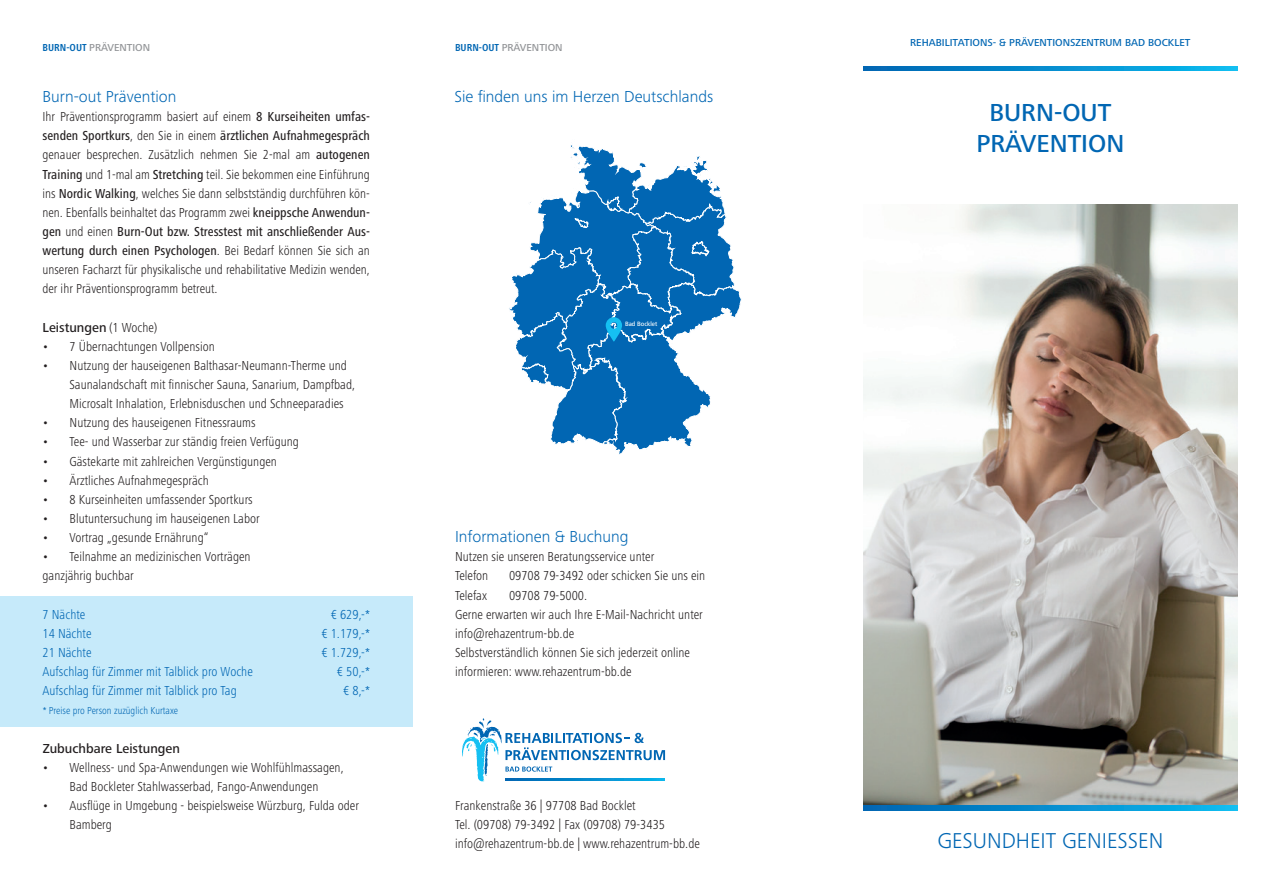
<style>
.page{position:relative;width:1263px;height:893px;background:#fff}
.page>*{position:absolute;margin:0;border:0;box-sizing:border-box;transform-origin:0 0}
.t1{font:500 25.5px/30.6px "Frutiger Next Pro";color:#0166b3;text-align:center}
.t2{font:300 22.35px "Frutiger Next Pro";color:#0166b3}
.t3{font:300 16.5px "Frutiger Next Pro";color:#0166b3}
.t4{font:300 condensed 13.5px/19.2px "Frutiger Next Pro";color:#231f20}
.t5{font:300 condensed 13.5px "Frutiger Next Pro";color:#0166b3}
.t6{font:500 13.5px "Frutiger Next Pro";color:#231f20}
.t7{font:500 10.5px "Frutiger Next Pro";color:#0166b3}
.t8{font:500 10.5px "Frutiger Next Pro";color:#939598}
.t9{font:300 condensed 10.5px "Frutiger Next Pro";color:#0166b3}
.t10{font:500 6.45px "Frutiger Next Pro";color:#fff;scale:.96 1}
.s1{font-weight:700;font-stretch:condensed;color:#0166b3}
.s2{font-weight:500}
.s3{font-weight:300;font-stretch:condensed}
</style>
<div class="page">
<svg style="left:462px;top:718px;width:203px;height:64px"></svg>
<svg style="left:505px;top:779px;width:159px;height:2px"></svg>
<svg style="left:509px;top:145px;width:233px;height:310px"></svg>
<svg style="left:863px;top:67px;width:374px;height:4px"></svg>
<img style="left:863px;top:204px;width:374px;height:602px">
<svg style="left:863px;top:806px;width:374px;height:4px"></svg>
<div style="left:0;top:596px;width:412px;height:131px;background:#c6eafa"></div>
<p class="t8" style="left:43px;top:42px;width:109px"><span class="s1">BURN-OUT</span> PRÄVENTION</p>
<p class="t8" style="left:455px;top:42px;width:109px"><span class="s1">BURN-OUT</span> PRÄVENTION</p>
<p class="t3" style="left:43px;top:87px;width:136px">Burn-out Prävention</p>
<p class="t4" style="left:43px;top:107px;width:329px;text-align:justify">Ihr Präventionsprogramm basiert auf einem <span class="s2">8 Kurseiheiten umfas&shy;senden Sportkurs</span>, den Sie in einem <span class="s2">ärztlichen Aufnahmegespräch </span>genauer besprechen. Zusätzlich nehmen Sie 2-mal am <span class="s2">autogenen Training</span> und 1-mal am <span class="s2">Stretching</span> teil. Sie bekommen eine Einführung ins <span class="s2">Nordic Walking</span>, welches Sie dann selbstständig durchführen kön&shy;nen. Ebenfalls beinhaltet das Programm zwei <span class="s2">kneippsche Anwendun&shy;gen</span> und einen <span class="s2">Burn-Out bzw. Stresstest mit anschließender Aus&shy;wertung durch einen Psychologen</span>. Bei Bedarf können Sie sich an unseren Facharzt für physikalische und rehabilitative Medizin wenden, der ihr Präventionsprogramm betreut.</p>
<p class="t6" style="left:43px;top:319px;width:116px">Leistungen <span class="s3">(1 Woche)</span></p>
<p class="t4" style="left:43px;top:337px;width:174px">• 7 Übernachtungen Vollpension</p>
<p class="t4" style="left:70px;top:356px;width:287px;text-indent:-27px">• Nutzung der hauseigenen Balthasar-Neumann-Therme und<br>Saunalandschaft mit finnischer Sauna, Sanarium, Dampfbad,<br>Microsalt Inhalation, Erlebnisduschen und Schneeparadies</p>
<p class="t4" style="left:43px;top:413px;width:215px">• Nutzung des hauseigenen Fitnessraums</p>
<p class="t4" style="left:43px;top:432px;width:258px">• Tee- und Wasserbar zur ständig freien Verfügung</p>
<p class="t4" style="left:43px;top:451px;width:236px">• Gästekarte mit zahlreichen Vergünstigungen</p>
<p class="t4" style="left:43px;top:471px;width:168px">• Ärztliches Aufnahmegespräch</p>
<p class="t4" style="left:43px;top:490px;width:212px">• 8 Kurseinheiten umfassender Sportkurs</p>
<p class="t4" style="left:43px;top:509px;width:219px">• Blutuntersuchung im hauseigenen Labor</p>
<p class="t4" style="left:43px;top:528px;width:168px">• Vortrag „gesunde Ernährung“</p>
<p class="t4" style="left:43px;top:547px;width:210px">• Teilnahme an medizinischen Vorträgen ganzjährig buchbar</p>
<p class="t5" style="left:43px;top:606px;width:44px">7 Nächte</p>
<p class="t5" style="left:331px;top:606px;width:41px">€ 629,-*</p>
<p class="t5" style="left:43px;top:626px;width:51px">14 Nächte</p>
<p class="t5" style="left:321px;top:626px;width:50px">€ 1.179,-*</p>
<p class="t5" style="left:43px;top:645px;width:51px">21 Nächte</p>
<p class="t5" style="left:321px;top:645px;width:50px">€ 1.729,-*</p>
<p class="t5" style="left:43px;top:664px;width:212px">Aufschlag für Zimmer mit Talblick pro Woche</p>
<p class="t5" style="left:337px;top:664px;width:35px">€ 50,-*</p>
<p class="t5" style="left:43px;top:683px;width:196px">Aufschlag für Zimmer mit Talblick pro Tag</p>
<p class="t5" style="left:343px;top:683px;width:28px">€ 8,-*</p>
<p class="t9" style="left:43px;top:705px;width:137px">* Preise pro Person zuzüglich Kurtaxe</p>
<p class="t6" style="left:43px;top:740px;width:139px">Zubuchbare Leistungen</p>
<p class="t4" style="left:43px;top:758px;width:303px;text-align:center">• Wellness- und Spa-Anwendungen wie Wohlfühlmassagen,<br>Bad Bockleter Stahlwasserbad, Fango-Anwendungen</p>
<p class="t4" style="left:70px;top:796px;width:291px;text-indent:-27px">• Ausflüge in Umgebung - beispielsweise Würzburg, Fulda oder<br>Bamberg</p>
<p class="t3" style="left:454px;top:87px;width:260px">Sie finden uns im Herzen Deutschlands</p>
<p class="t10" style="left:625px;top:320px;width:35px">Bad Bocklet</p>
<p class="t3" style="left:455px;top:527px;width:175px">Informationen &amp; Buchung</p>
<p class="t4" style="left:455px;top:547px;width:201px">Nutzen sie unseren Beratungsservice unter<br>Telefon</p>
<p class="t4" style="left:509px;top:566px;width:198px">09708 79-3492 oder schicken Sie uns ein</p>
<p class="t4" style="left:455px;top:585px;width:34px">Telefax</p>
<p class="t4" style="left:455px;top:585px;width:249px;text-indent:54px">09708 79-5000.<br>Gerne erwarten wir auch Ihre E-Mail-Nachricht unter info@rehazentrum-bb.de<br>Selbstverständlich können Sie sich jederzeit online informieren: www.rehazentrum-bb.de</p>
<p class="t4" style="left:455px;top:796px;width:246px">Frankenstraße 36 | 97708 Bad Bocklet<br>Tel. (09708) 79-3492 | Fax (09708) 79-3435 info@rehazentrum-bb.de | www.rehazentrum-bb.de</p>
<p class="t7" style="left:910px;top:37px;width:282px">REHABILITATIONS- &amp; PRÄVENTIONSZENTRUM BAD BOCKLET</p>
<h1 class="t1" style="left:976px;top:97px;width:149px">BURN-OUT<br>PRÄVENTION</h1>
<h2 class="t2" style="left:937px;top:828px;width:227px">GESUNDHEIT GENIESSEN</h2>
</div>
